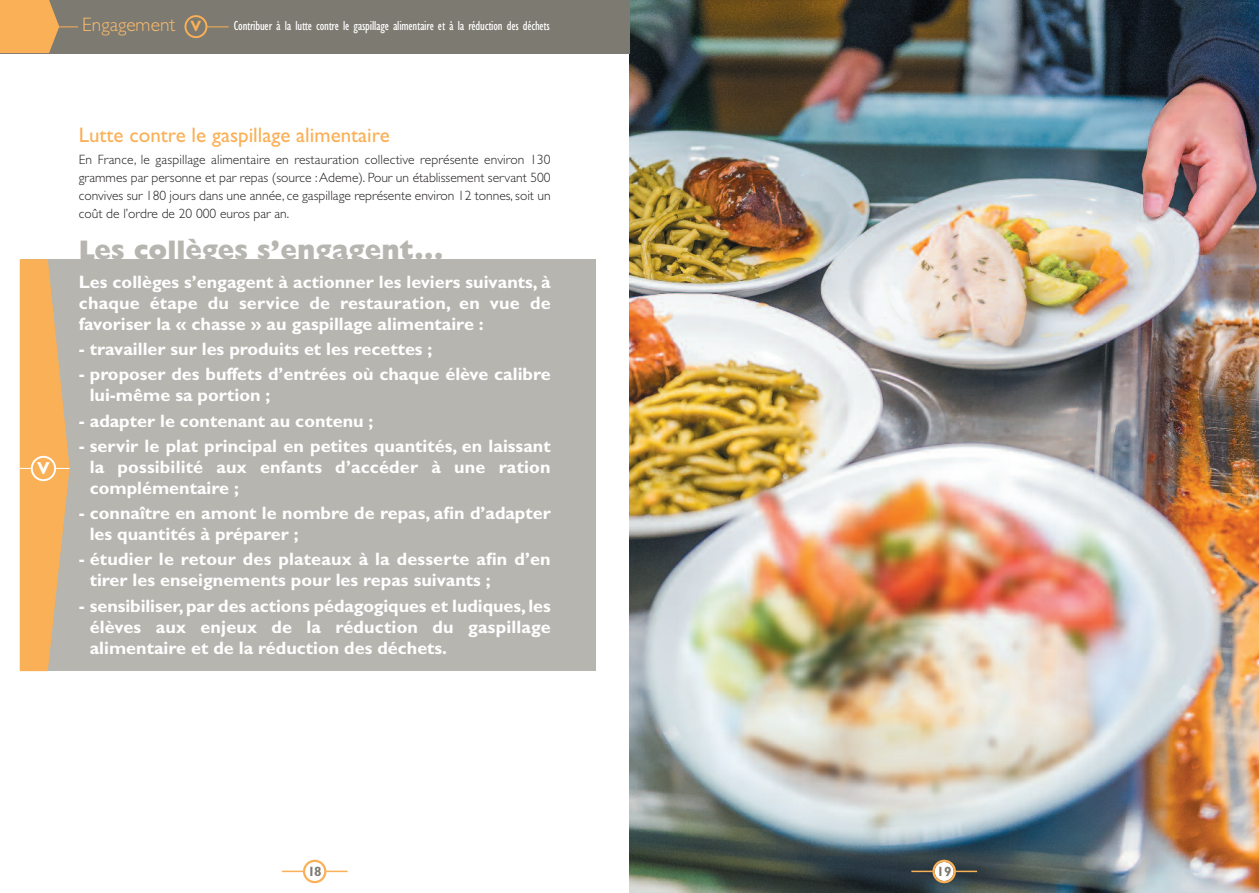
<style>
.page{position:relative;width:1259px;height:893px;background:#fff}
.page>*{position:absolute;margin:0;border:0;box-sizing:border-box;transform-origin:0 0}
.t1{font:800 27px "Gill Sans Std";color:#b6b5af}
.t2{font:21px "Gill Sans Std";color:#fab056}
.t3{font:300 19.5px "Gill Sans Std";color:#fcbb6d}
.t4{font:700 18px/21px "Gill Sans Std";color:#fff;text-align:justify}
.t5{font:700 17.55px "Gill Sans Std";color:#fff}
.t6{font:300 13.5px/18px "Gill Sans Std";color:#231f20;text-align:justify}
.t7{font:condensed 13.5px "Gill Sans Std";letter-spacing:-.015em;color:#fff}
.t8{font:700 13.5px "Gill Sans Std";color:#7c7a71}
.s1{font-weight:700;font-size:15px;color:#fab056}
</style>
<div class="page">
<img style="left:629px;top:0;width:630px;height:893px">
<div style="left:21px;top:259px;width:574px;height:412px;background:#b6b5af"></div>
<div style="left:0;top:0;width:629px;height:53px;background:#7c7a71"></div>
<svg style="left:184px;top:15px;width:45px;height:23px"></svg>
<svg style="left:0;top:0;width:78px;height:53px"></svg>
<svg style="left:282px;top:860px;width:65px;height:23px"></svg>
<svg style="left:911px;top:860px;width:66px;height:23px"></svg>
<svg style="left:20px;top:259px;width:50px;height:412px"></svg>
<p class="t3" style="left:82px;top:17px;width:120px">Engagement <span class="s1">V</span></p>
<p class="t7" style="left:234px;top:20px;width:317px">Contribuer à la lutte contre le gaspillage alimentaire et à la réduction des déchets</p>
<p class="t5" style="left:37px;top:462px;width:14px">V</p>
<p class="t2" style="left:79px;top:127px;width:312px">Lutte contre le gaspillage alimentaire</p>
<p class="t6" style="left:79px;top:152px;width:473px">En France, le gaspillage alimentaire en restauration collective représente environ 130 grammes par personne et par repas (source :Ademe). Pour un établissement servant 500 convives sur 180 jours dans une année, ce gaspillage représente environ 12 tonnes, soit un coût de l’ordre de 20 000 euros par an.</p>
<h1 class="t1" style="left:79px;top:240px;width:366px">Les collèges s’engagent...</h1>
<p class="t4" style="left:79px;top:273px;width:473px">Les collèges s’engagent à actionner les leviers suivants, à chaque étape du service de restauration, en vue de favoriser la « chasse » au gaspillage alimentaire :</p>
<p class="t4" style="left:79px;top:340px;width:355px">- travailler sur les produits et les recettes ;</p>
<p class="t4" style="left:90px;top:365px;width:462px;text-indent:-11px">- proposer des buffets d’entrées où chaque élève calibre lui-même sa portion ;</p>
<p class="t4" style="left:79px;top:412px;width:296px">- adapter le contenant au contenu ;</p>
<p class="t4" style="left:90px;top:437px;width:462px;text-indent:-11px">- servir le plat principal en petites quantités, en laissant la possibilité aux enfants d’accéder à une ration complémentaire ;</p>
<p class="t4" style="left:90px;top:504px;width:462px;text-indent:-11px">- connaître en amont le nombre de repas, afin d’adapter les quantités à préparer ;</p>
<p class="t4" style="left:90px;top:550px;width:462px;text-indent:-11px">- étudier le retour des plateaux à la desserte afin d’en tirer les enseignements pour les repas suivants ;</p>
<p class="t4" style="left:90px;top:597px;width:462px;text-indent:-11px">- sensibiliser,par des actions pédagogiques et ludiques,les élèves aux enjeux de la réduction du gaspillage alimentaire et de la réduction des déchets.</p>
<p class="t8" style="left:308px;top:866px;width:15px">18</p>
<p class="t8" style="left:936px;top:866px;width:16px">19</p>
</div>
